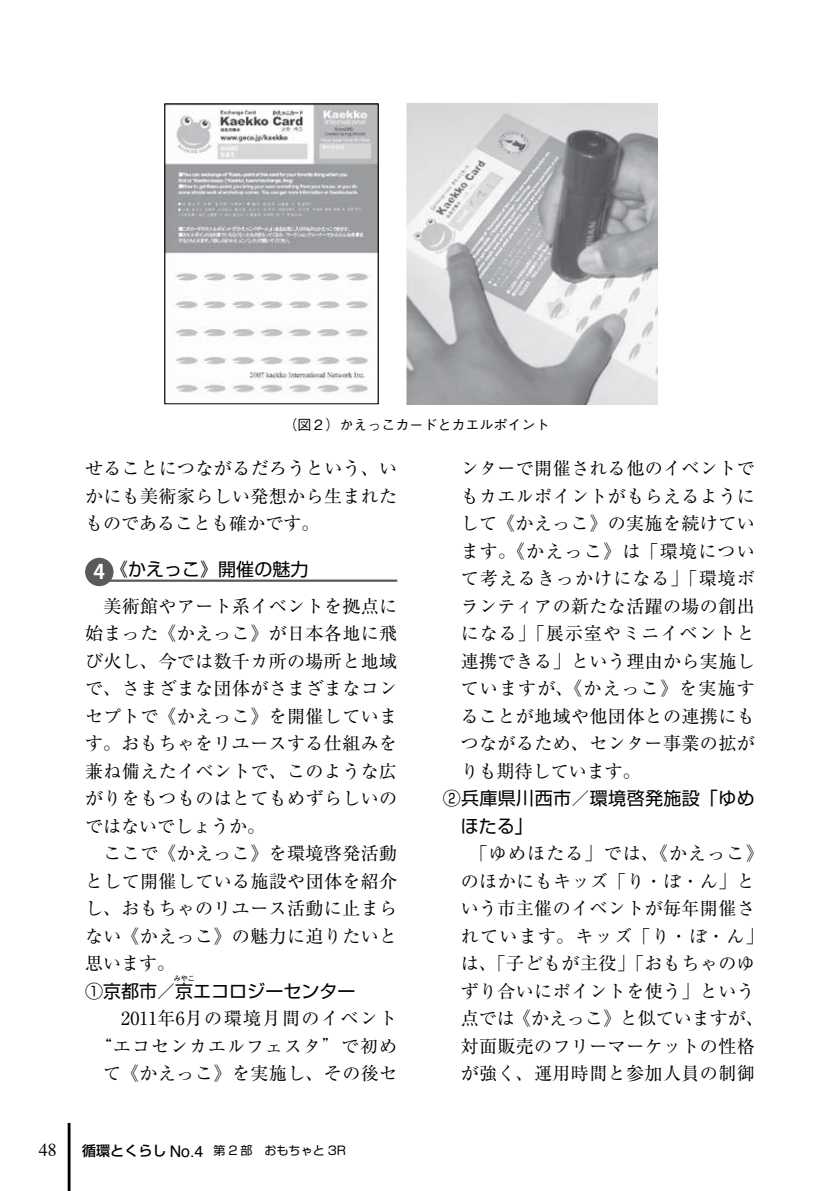
<style>
.page{position:relative;width:840px;height:1191px;background:#fff}
.page>*{position:absolute;margin:0;border:0;box-sizing:border-box;transform-origin:0 0}
.t1{font:18px/27.6px "Ryumin Pro Regular 90 msp RKSJ H";letter-spacing:.02em;color:#000102;text-align:justify}
.t2{font:18px/27.6px "Ryumin Pro Regular 90 msp RKSJ H";letter-spacing:.055em;color:#000102;text-align:center}
.t3{font:18px "Shin Go Pro Regular 90 msp RKSJ H";color:#000102}
.t4{font:18px/27.6px "Shin Go Pro Regular 90 msp RKSJ H";letter-spacing:.02em;color:#000102}
.t5{font:18px "Times";color:#000102}
.t6{font:14px "Gothic BBB Pro Medium 90 msp RKSJ H";color:#000102}
.t7{font:12px "Shin Go Pro Regular 90 msp RKSJ H";color:#000102}
.t8{font:7px "Shin Go Pro Regular 90 msp RKSJ H";color:#000102}
.s1{font-family:"Koz Go Pro Bold 90 msp RKSJ H";font-size:20px;color:#fff}
.s2{font-family:"Shin Go Pro Medium 90 msp RKSJ H";font-size:14px}
.s3{font-family:"Helvetica";font-size:16px}
</style>
<div class="page">
<hr style="left:95px;top:579px;width:302px;height:3px;background:#5a595b">
<div style="left:85px;top:558px;width:28px;height:28px;background:#5a595b;border-radius:50%"></div>
<img style="left:406px;top:103px;width:251px;height:301px">
<img style="left:166px;top:105px;width:210px;height:288px">
<div style="left:164px;top:103px;width:214px;height:301px;border:1px solid #000202"></div>
<hr style="left:68px;top:1123px;width:2px;height:68px;background:#000102">
<p class="t6" style="left:283px;top:419px;width:267px">（図２）かえっこカードとカエルポイント</p>
<p class="t1" style="left:85px;top:457px;width:313px">せることにつながるだろうという、いかにも美術家らしい発想から生まれたものであることも確かです。</p>
<p class="t3" style="left:93px;top:562px;width:216px"><span class="s1">4</span> 《かえっこ》開催の魅力</p>
<p class="t1" style="left:85px;top:594px;width:313px;text-align:left">　美術館やアート系イベントを拠点に始まった《かえっこ》が日本各地に飛び火し、今では数千カ所の場所と地域で、さまざまな団体がさまざまなコンセプトで《かえっこ》を開催しています。おもちゃをリユースする仕組みを兼ね備えたイベントで、このような広がりをもつものはとてもめずらしいのではないでしょうか。<br>　ここで《かえっこ》を環境啓発活動として開催している施設や団体を紹介し、おもちゃのリユース活動に止まらない《かえっこ》の魅力に迫りたいと思います。</p>
<p class="t3" style="left:85px;top:984px;width:271px">①京都市／京エコロジーセンター</p>
<p class="t8" style="left:174px;top:976px;width:22px">みやこ</p>
<p class="t2" style="left:94px;top:1007px;width:304px">　2011年6月の環境月間のイベント“エコセンカエルフェスタ”で初めて《かえっこ》を実施し、その後セ</p>
<p class="t5" style="left:39px;top:1142px;width:19px">48</p>
<p class="t7" style="left:82px;top:1146px;width:265px"><span class="s2">循環とくらし</span> <span class="s3">No.4</span> 第 2 部　おもちゃと 3R</p>
<p class="t1" style="left:460px;top:457px;width:295px">ンターで開催される他のイベントでもカエルポイントがもらえるようにして《かえっこ》の実施を続けています。《かえっこ》は「環境について考えるきっかけになる」「環境ボランティアの新たな活躍の場の創出になる」「展示室やミニイベントと連携できる」という理由から実施していますが、《かえっこ》を実施することが地域や他団体との連携にもつながるため、センター事業の拡がりも期待しています。</p>
<p class="t4" style="left:460px;top:787px;width:295px;text-indent:-18px">②兵庫県川西市／環境啓発施設「ゆめほたる」</p>
<p class="t1" style="left:460px;top:842px;width:304px;text-align:center">「ゆめほたる」では、《かえっこ》のほかにもキッズ「り・ぼ・ん」という市主催のイベントが毎年開催されています。キッズ「り・ぼ・ん」は、「子どもが主役」「おもちゃのゆずり合いにポイントを使う」という点では《かえっこ》と似ていますが、対面販売のフリーマーケットの性格が強く、運用時間と参加人員の制御</p>
</div>
